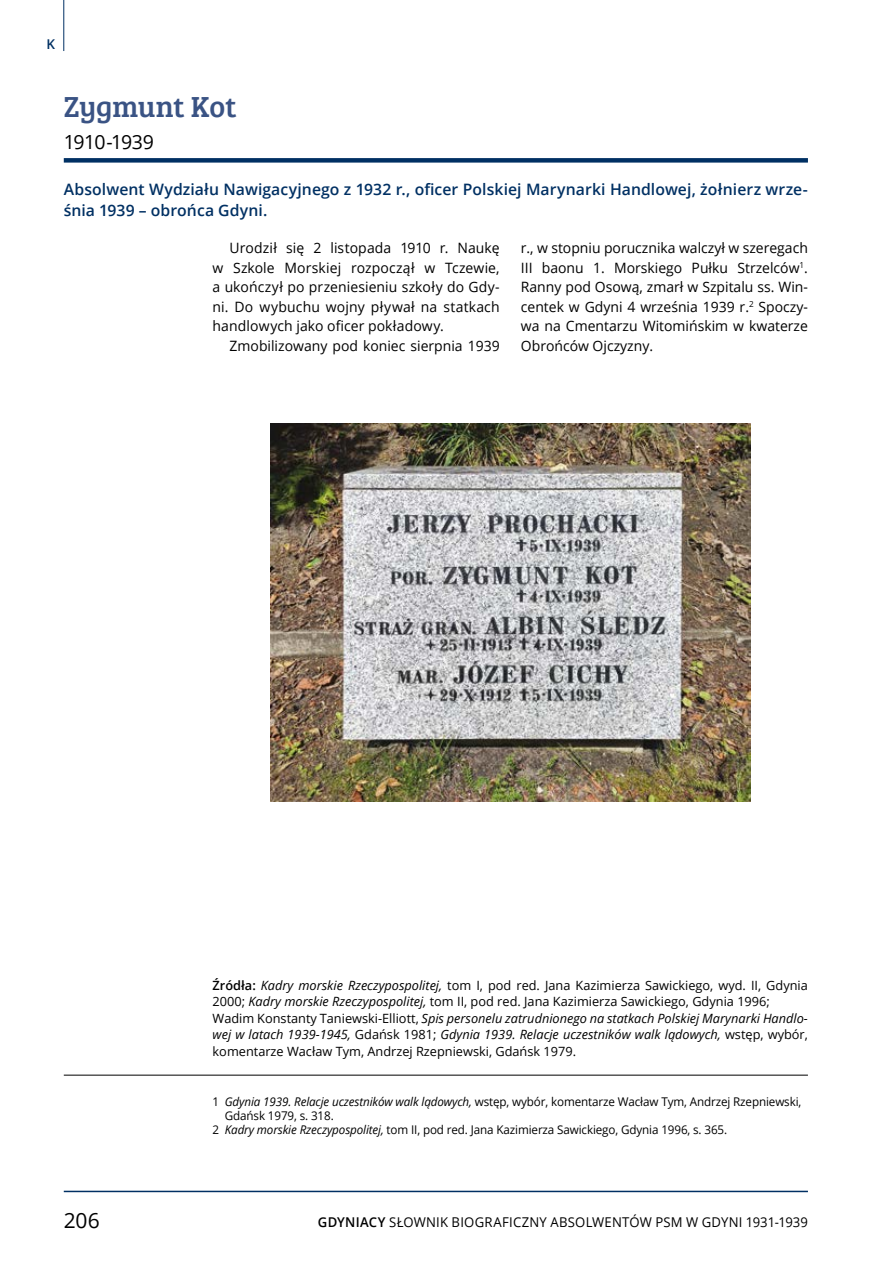
<style>
.page{position:relative;width:893px;height:1263px;background:#fff}
.page>*{position:absolute;margin:0;border:0;box-sizing:border-box;transform-origin:0 0}
.t1{font:30px "Bree Serif";letter-spacing:-.005em;color:#3a5384}
.t2{font:21px "Open Sans";color:#000}
.t3{font:19.5px "Open Sans";letter-spacing:-.04em;color:#000}
.t4{font:600 15.75px/21px "Open Sans";letter-spacing:.005em;color:#003063}
.t5{font:14.25px/19.5px "Open Sans";color:#000;text-align:justify}
.t6{font:13.5px "Open Sans";letter-spacing:.015em;color:#000}
.t7{font:600 13.5px "Open Sans";color:#003063}
.t8{font:12.75px/16.5px "Open Sans";color:#000}
.t9{font:12px "Open Sans";letter-spacing:-.01em;color:#000}
.s1{font-weight:600}
.s2{font-style:italic}
</style>
<div class="page">
<hr style="left:64px;top:1191px;width:744px;height:1px;background:#003063">
<hr style="left:63px;top:0;width:1px;height:51px;background:#003063">
<div style="left:64px;top:158px;width:744px;height:5px;background:#003063"></div>
<img style="left:270px;top:423px;width:480px;height:379px">
<hr style="left:64px;top:1075px;width:744px;height:1px;background:#000">
<p class="t7" style="left:47px;top:34px;width:10px">K</p>
<h1 class="t1" style="left:64px;top:85px;width:174px">Zygmunt Kot</h1>
<h3 class="t3" style="left:64px;top:128px;width:92px">1910-1939</h3>
<p class="t4" style="left:64px;top:178px;width:746px">Absolwent Wydziału Nawigacyjnego z 1932 r., oficer Polskiej Marynarki Handlowej, żołnierz wrze&shy;śnia 1939 – obrońca Gdyni.</p>
<p class="t5" style="left:213px;top:238px;width:289px;text-indent:17px">Urodził się 2 listopada 1910 r. Naukę w Szkole Morskiej rozpoczął w Tczewie, a ukończył po przeniesieniu szkoły do Gdy&shy;ni. Do wybuchu wojny pływał na statkach handlowych jako oficer pokładowy.</p>
<p class="t5" style="left:230px;top:335px;width:272px">Zmobilizowany pod koniec sierpnia 1939</p>
<p class="t5" style="left:521px;top:238px;width:289px">r., w stopniu porucznika walczył w szeregach III baonu 1. Morskiego Pułku Strzelców<sup>1</sup>.<br>Ranny pod Osową, zmarł w Szpitalu ss. Win&shy;centek w Gdyni 4 września 1939 r.<sup>2</sup> Spoczy&shy;wa na Cmentarzu Witomińskim w kwaterze Obrońców Ojczyzny.</p>
<p class="t8" style="left:213px;top:977px;width:597px"><span class="s1">Źródła:</span> <span class="s2">Kadry morskie Rzeczypospolitej,</span> tom I, pod red. Jana Kazimierza Sawickiego, wyd. II, Gdynia 2000; <span class="s2">Kadry morskie Rzeczypospolitej,</span> tom II, pod red. Jana Kazimierza Sawickiego, Gdynia 1996; Wadim Konstanty Taniewski-Elliott, <span class="s2">Spis personelu zatrudnionego na statkach Polskiej Marynarki Handlo&shy;wej w latach 1939-1945,</span> Gdańsk 1981; <span class="s2">Gdynia 1939. Relacje uczestników walk lądowych,</span> wstęp, wybór, komentarze Wacław Tym, Andrzej Rzepniewski, Gdańsk 1979.</p>
<p class="t9" style="left:213px;top:1093px;width:590px">1 <span class="s2">Gdynia 1939. Relacje uczestników walk lądowych,</span> wstęp, wybór, komentarze Wacław Tym, Andrzej Rzepniewski,</p>
<p class="t9" style="left:225px;top:1107px;width:110px">Gdańsk 1979, s. 318.</p>
<p class="t9" style="left:213px;top:1122px;width:516px">2 <span class="s2">Kadry morskie Rzeczypospolitej,</span> tom II, pod red. Jana Kazimierza Sawickiego, Gdynia 1996, s. 365.</p>
<h2 class="t2" style="left:64px;top:1206px;width:38px">206</h2>
<p class="t6" style="left:318px;top:1212px;width:491px"><span class="s1">GDYNIACY</span> SŁOWNIK BIOGRAFICZNY ABSOLWENTÓW PSM W GDYNI 1931-1939</p>
</div>
